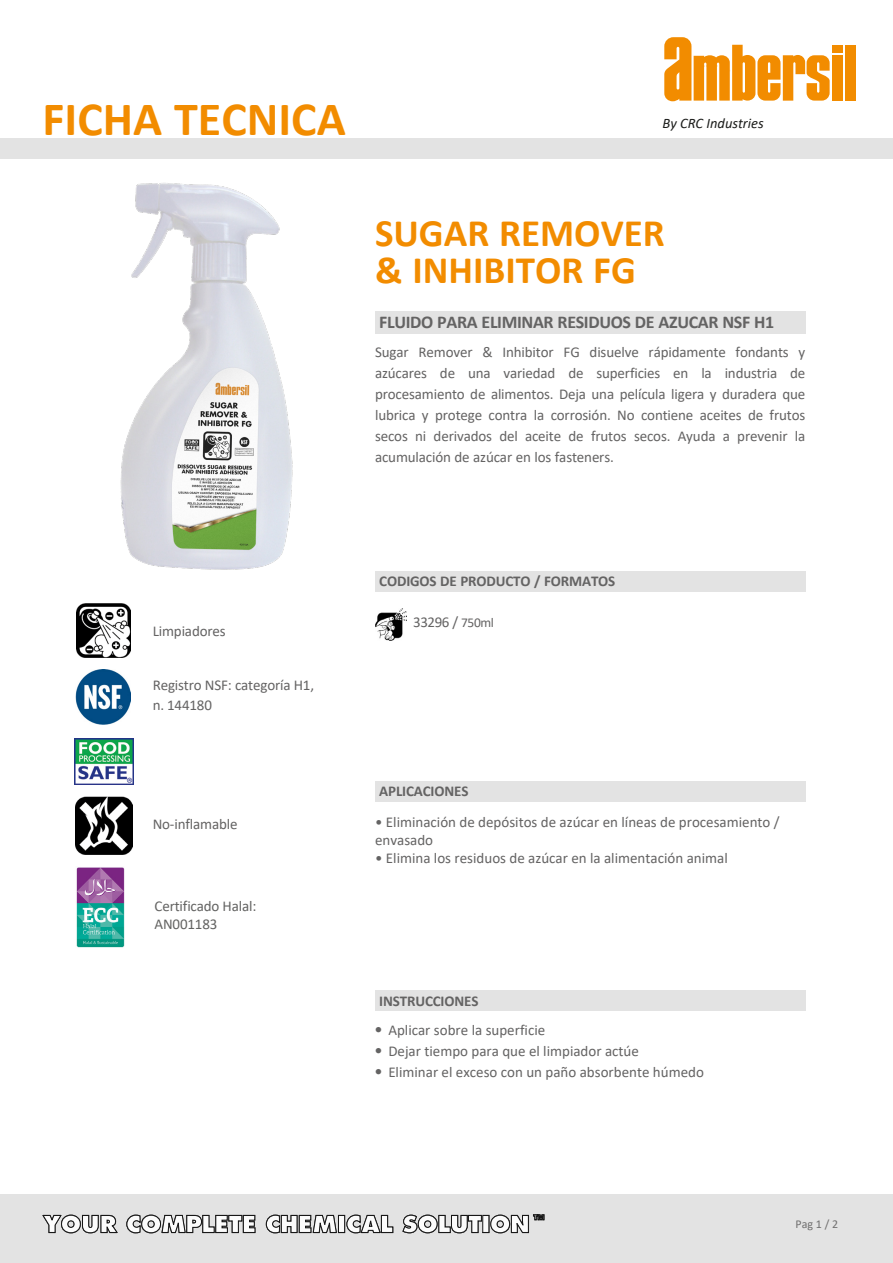
<style>
.page{position:relative;width:893px;height:1263px;background:#fff}
.page>*{position:absolute;margin:0;border:0;box-sizing:border-box;transform-origin:0 0}
.t1{font:700 48px "Calibri";color:#f28c00}
.t2{font:700 39px/37.5px "Calibri";color:#f28c00}
.t3{font:700 18px "Calibri";letter-spacing:-.02em;color:#646363}
.t4{font:15px/21px "Calibri";color:#646363}
.t5{font:700 15px "Calibri";letter-spacing:-.01em;color:#646363}
.t6{font:15px/18px "Calibri";letter-spacing:-.01em;color:#636362}
.t7{font:italic 14.55px "Calibri";color:#1c1d1b}
.t8{font:12px "Calibri";color:#706f6f}
.s1{font-size:13.5px}
.s2{font-family:"Helvetica Neue LT Std"}
</style>
<div class="page">
<div style="left:375px;top:311px;width:430px;height:23px;background:#e3e3e3"></div>
<div style="left:375px;top:781px;width:430px;height:21px;background:#e3e3e3"></div>
<img style="left:120px;top:183px;width:172px;height:386px">
<div style="left:0;top:1195px;width:893px;height:68px;background:#e3e3e3"></div>
<svg style="left:42px;top:1214px;width:76px;height:19px"></svg>
<svg style="left:126px;top:1214px;width:419px;height:19px"></svg>
<div style="left:375px;top:990px;width:430px;height:21px;background:#e3e3e3"></div>
<div style="left:375px;top:571px;width:430px;height:20px;background:#e3e3e3"></div>
<img style="left:76px;top:669px;width:55px;height:55px">
<img style="left:77px;top:603px;width:54px;height:54px">
<img style="left:74px;top:738px;width:60px;height:46px">
<div style="left:0;top:138px;width:893px;height:21px;background:#e3e3e3"></div>
<img style="left:375px;top:608px;width:31px;height:32px">
<img style="left:75px;top:796px;width:57px;height:58px">
<div style="left:845px;top:45px;width:10px;height:56px;background:#f28c00"></div>
<div style="left:832px;top:45px;width:10px;height:7px;background:#f28c00"></div>
<div style="left:832px;top:55px;width:10px;height:46px;background:#f28c00"></div>
<svg style="left:664px;top:37px;width:166px;height:64px"></svg>
<img style="left:76px;top:867px;width:49px;height:81px">
<h1 class="t1" style="left:43px;top:85px;width:305px">FICHA TECNICA</h1>
<p class="t7" style="left:663px;top:114px;width:103px">By CRC Industries</p>
<h2 class="t2" style="left:375px;top:213px;width:291px">SUGAR REMOVER &amp; INHIBITOR FG</h2>
<p class="t3" style="left:379px;top:310px;width:397px">FLUIDO PARA ELIMINAR RESIDUOS DE AZUCAR NSF H1</p>
<p class="t4" style="left:375px;top:341px;width:432px;text-align:justify">Sugar Remover &amp; Inhibitor FG disuelve rápidamente fondants y azúcares de una variedad de superficies en la industria de procesamiento de alimentos. Deja una película ligera y duradera que lubrica y protege contra la corrosión. No contiene aceites de frutos secos ni derivados del aceite de frutos secos. Ayuda a prevenir la acumulación de azúcar en los fasteners.</p>
<p class="t4" style="left:153px;top:620px;width:75px">Limpiadores</p>
<p class="t4" style="left:153px;top:674px;width:163px;line-height:20.1px">Registro NSF: categoría H1, n. 144180</p>
<p class="t4" style="left:153px;top:813px;width:86px">No-inflamable</p>
<p class="t6" style="left:154px;top:897px;width:103px">Certificado Halal:<br>AN001183</p>
<p class="t5" style="left:379px;top:570px;width:238px">CODIGOS DE PRODUCTO / FORMATOS</p>
<p class="t4" style="left:413px;top:611px;width:82px">33296 / <span class="s1">750ml</span></p>
<p class="t5" style="left:379px;top:781px;width:91px">APLICACIONES</p>
<p class="t4" style="left:375px;top:812px;width:406px;line-height:18px">• Eliminación de depósitos de azúcar en líneas de procesamiento / envasado</p>
<p class="t4" style="left:375px;top:847px;width:354px">• Elimina los residuos de azúcar en la alimentación animal</p>
<p class="t5" style="left:379px;top:990px;width:101px">INSTRUCCIONES</p>
<p class="t4" style="left:375px;top:1019px;width:172px"><span class="s2">•</span> Aplicar sobre la superficie</p>
<p class="t4" style="left:375px;top:1040px;width:266px"><span class="s2">•</span> Dejar tiempo para que el limpiador actúe</p>
<p class="t4" style="left:375px;top:1061px;width:331px"><span class="s2">•</span> Eliminar el exceso con un paño absorbente húmedo</p>
<p class="t8" style="left:795px;top:1215px;width:44px">Pag 1 / 2</p>
</div>
